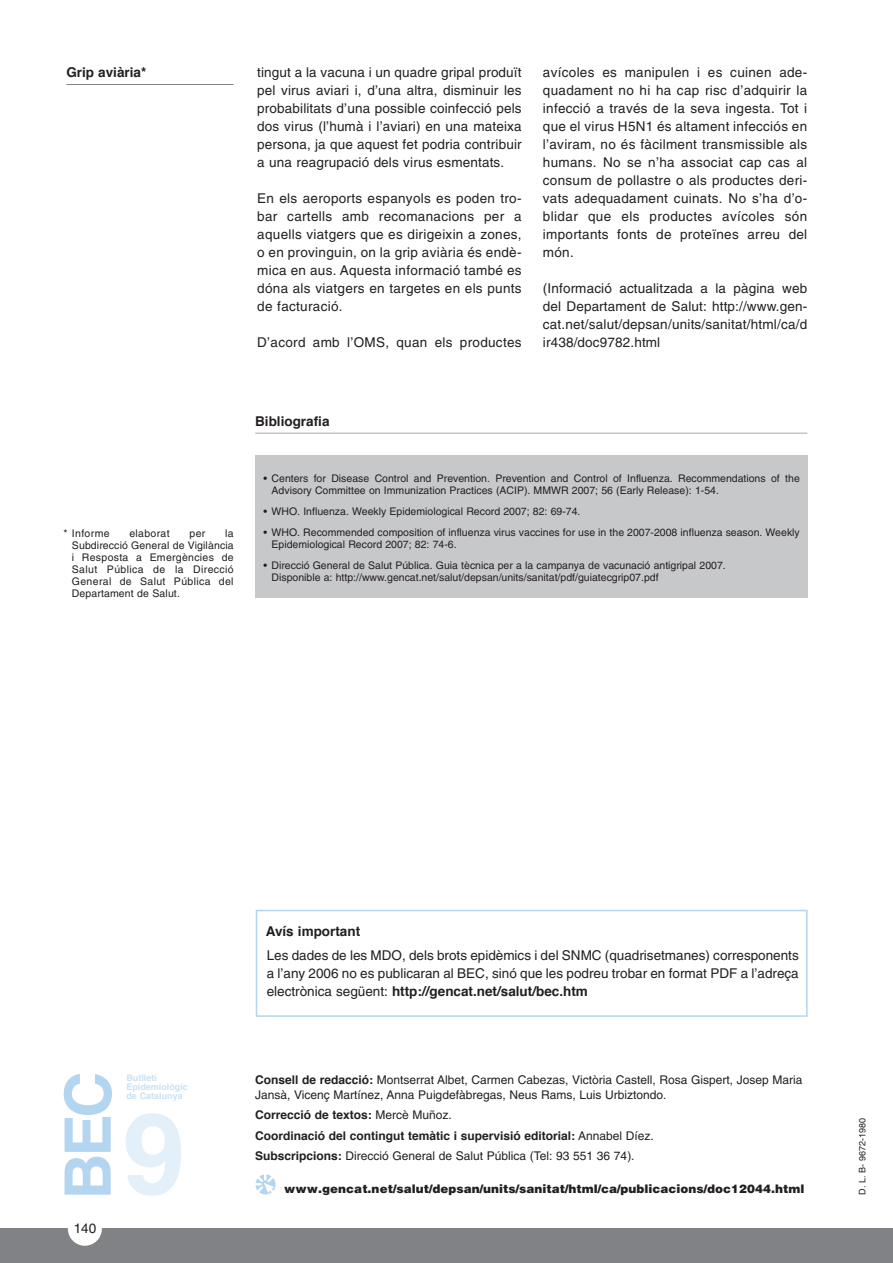
<style>
.page{position:relative;width:893px;height:1263px;background:#fff}
.page>*{position:absolute;margin:0;border:0;box-sizing:border-box;transform-origin:0 0}
.t1{font:700 112.5px "Helvetica";color:#e3f0f9}
.t2{font:700 64.05px "Helvetica";color:#b4d5f0}
.t3{font:13.5px/18px "Helvetica";letter-spacing:.015em;color:#231f20;text-align:justify}
.t4{font:700 13.5px "Helvetica";color:#231f20}
.t5{font:700 12px/20.5px "Helvetica";color:#231f20}
.t6{font:12px/15px "Helvetica";color:#231f20}
.t7{font:900 12px "Helvetica";color:#231f20}
.t8{font:10.5px/12px "Helvetica";color:#231f20}
.t9{font:10.5px "Helvetica";letter-spacing:.035em;color:#231f20}
.t10{font:700 9px/9px "Helvetica";color:#cae1f4}
.t11{font:9px "Helvetica";color:#231f20}
.s1{font-weight:700}
.s2{font-weight:400}
</style>
<div class="page">
<div style="left:0;top:1229px;width:892px;height:34px;background:#808285"></div>
<div style="left:68px;top:1212px;width:34px;height:34px;background:#fff;border-radius:50%"></div>
<svg style="left:255px;top:1174px;width:20px;height:21px"></svg>
<div style="left:256px;top:910px;width:551px;height:107px;border:2px solid #b4d5f0"></div>
<hr style="left:66px;top:84px;width:167px;height:1px;background:#808285">
<div style="left:255px;top:455px;width:552px;height:142px;background:#c7c8ca"></div>
<hr style="left:255px;top:433px;width:552px;height:1px;background:#a8a9ad">
<p class="t4" style="left:66px;top:66px;width:81px">Grip aviària*</p>
<p class="t3" style="left:257px;top:64px;width:266px">tingut a la vacuna i un quadre gripal produït pel virus aviari i, d’una altra, disminuir les probabilitats d’una possible coinfecció pels dos virus (l’humà i l’aviari) en una mateixa persona, ja que aquest fet podria contribuir a una reagrupació dels virus esmentats.</p>
<p class="t3" style="left:257px;top:190px;width:266px">En els aeroports espanyols es poden tro&shy;bar cartells amb recomanacions per a aquells viatgers que es dirigeixin a zones, o en provinguin, on la grip aviària és endè&shy;mica en aus. Aquesta informació també es dóna als viatgers en targetes en els punts de facturació.</p>
<p class="t3" style="left:257px;top:334px;width:266px">D’acord amb l’OMS, quan els productes</p>
<p class="t3" style="left:543px;top:64px;width:266px">avícoles es manipulen i es cuinen ade&shy;quadament no hi ha cap risc d’adquirir la infecció a través de la seva ingesta. Tot i que el virus H5N1 és altament infecciós en l’aviram, no és fàcilment transmissible als humans. No se n’ha associat cap cas al consum de pollastre o als productes deri&shy;vats adequadament cuinats. No s’ha d’o&shy;blidar que els productes avícoles són importants fonts de proteïnes arreu del món.</p>
<p class="t3" style="left:543px;top:280px;width:266px">(Informació actualitzada a la pàgina web del Departament de Salut: http://www.gen&shy;cat.net/salut/depsan/units/sanitat/html/ca/d ir438/doc9782.html</p>
<p class="t9" style="left:63px;top:530px;width:48px">* Informe</p>
<p class="t9" style="left:129px;top:530px;width:42px">elaborat</p>
<p class="t8" style="left:189px;top:529px;width:17px">per</p>
<p class="t8" style="left:72px;top:529px;width:163px;text-align:justify;text-indent:153px">la Subdirecció General de Vigilància i Resposta a Emergències de Salut Pública de la Direcció General de Salut Pública del Departament de Salut.</p>
<p class="t4" style="left:255px;top:415px;width:76px">Bibliografia</p>
<p class="t8" style="left:271px;top:473px;width:529px;text-indent:-8px">• Centers for Disease Control and Prevention. Prevention and Control of Influenza. Recommendations of the<br>Advisory Committee on Immunization Practices (ACIP). MMWR 2007; 56 (Early Release): 1-54.</p>
<p class="t8" style="left:263px;top:506px;width:318px">• WHO. Influenza. Weekly Epidemiological Record 2007; 82: 69-74.</p>
<p class="t8" style="left:271px;top:527px;width:529px;text-indent:-8px">• WHO. Recommended composition of influenza virus vaccines for use in the 2007-2008 influenza season. Weekly<br>Epidemiological Record 2007; 82: 74-6.</p>
<p class="t8" style="left:271px;top:560px;width:455px;text-indent:-8px">• Direcció General de Salut Pública. Guia tècnica per a la campanya de vacunació antigripal 2007.<br>Disponible a: http://www.gencat.net/salut/depsan/units/sanitat/pdf/guiatecgrip07.pdf</p>
<h2 class="t2" style="left:61px;top:1200px;width:130px;rotate:-90deg">BEC</h2>
<p class="t3" style="left:74px;top:1221px;width:24px">140</p>
<p class="t10" style="left:126px;top:1074px;width:63px">Butlletí<br>Epidemiològic de Catalunya</p>
<h1 class="t1" style="left:122px;top:1107px;width:64px">9</h1>
<p class="t4" style="left:266px;top:926px;width:96px">Avís important</p>
<p class="t3" style="left:267px;top:948px;width:533px">Les dades de les MDO, dels brots epidèmics i del SNMC (quadrisetmanes) corresponents a l’any 2006 no es publicaran al BEC, sinó que les podreu trobar en format PDF a l’adreça electrònica següent: <span class="s1">http://gencat.net/salut/bec.htm</span></p>
<p class="t6" style="left:255px;top:1073px;width:549px"><span class="s1">Consell de redacció:</span> Montserrat Albet, Carmen Cabezas, Victòria Castell, Rosa Gispert, Josep Maria<br>Jansà, Vicenç Martínez, Anna Puigdefàbregas, Neus Rams, Luis Urbiztondo.</p>
<p class="t5" style="left:255px;top:1106px;width:400px">Correcció de textos: <span class="s2">Mercè Muñoz.<br></span>Coordinació del contingut temàtic i supervisió editorial: <span class="s2">Annabel Díez.<br></span>Subscripcions: <span class="s2">Direcció General de Salut Pública (Tel: 93 551 36 74).</span></p>
<p class="t7" style="left:284px;top:1185px;width:522px">www.gencat.net/salut/depsan/units/sanitat/html/ca/publicacions/doc12044.html</p>
<p class="t11" style="left:859px;top:1195px;width:78px;rotate:-90deg">D. L. B- 9672-1980</p>
</div>
